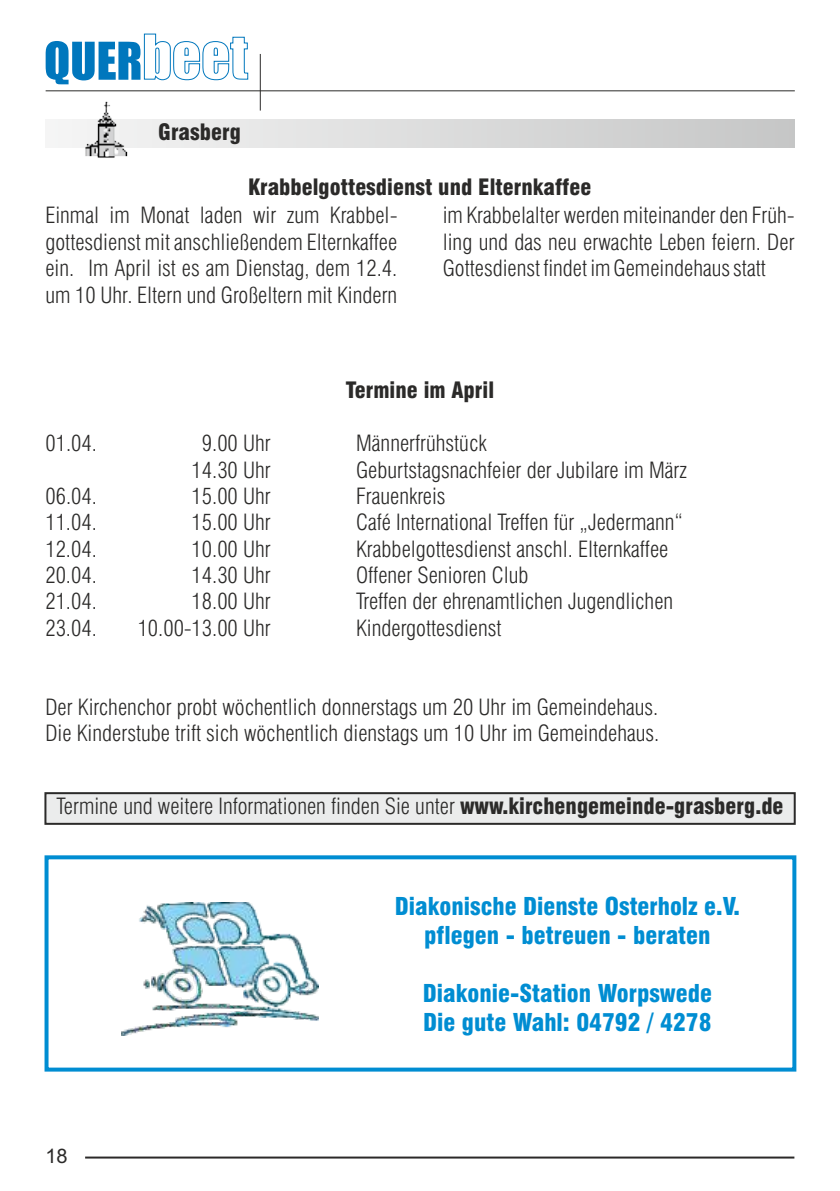
<style>
.page{position:relative;width:840px;height:1191px;background:#fff}
.page>*{position:absolute;margin:0;border:0;box-sizing:border-box;transform-origin:0 0}
.t1{font:900 condensed 24px/28.8px "Swiss 721 BT";color:#008dd2;text-align:center}
.t2{font:300 condensed 22px/26.4px "Swiss 721 BT";color:#2b2a29;text-align:justify}
.t3{font:900 condensed 22px "Swiss 721 BT";color:#2b2a29}
.t4{font:20px "Arial";color:#2b2a29}
.s1{font-weight:900}
</style>
<div class="page">
<div style="left:45px;top:119px;width:749px;height:28px;background:linear-gradient(to right,#f5f5f5,#c5c6c6)"></div>
<img style="left:83px;top:101px;width:48px;height:57px">
<div style="left:45px;top:793px;width:749px;height:31px;background:#ebecec"></div>
<div style="left:44px;top:792px;width:751px;height:33px;border:2px solid #2b2a29"></div>
<div style="left:44px;top:855px;width:751px;height:216px;border:4px solid #008dd2"></div>
<img style="left:121px;top:902px;width:197px;height:133px">
<hr style="left:85px;top:1156px;width:709px;height:2px;background:#2b2a29">
<hr style="left:46px;top:90px;width:748px;height:1px;background:#2b2a29">
<hr style="left:260px;top:54px;width:1px;height:57px;background:#2b2a29">
<svg style="left:46px;top:33px;width:202px;height:51px"></svg>
<p class="t3" style="left:158px;top:124px;width:84px">Grasberg</p>
<p class="t3" style="left:248px;top:178px;width:344px">Krabbelgottesdienst und Elternkaffee</p>
<p class="t2" style="left:45px;top:204px;width:353px">Einmal im Monat laden wir zum Krabbel&shy;gottesdienst mit anschließendem Elternkaffee ein. Im April ist es am Dienstag, dem 12.4. um 10 Uhr. Eltern und Großeltern mit Kindern</p>
<p class="t2" style="left:442px;top:204px;width:353px">im Krabbelalter werden miteinander den Früh&shy;ling und das neu erwachte Leben feiern. Der Gottesdienst findet im Gemeindehaus statt</p>
<p class="t3" style="left:345px;top:381px;width:150px">Termine im April</p>
<p class="t2" style="left:45px;top:432px;width:53px">01.04.</p>
<p class="t2" style="left:202px;top:432px;width:70px">9.00 Uhr</p>
<p class="t2" style="left:356px;top:432px;width:132px">Männerfrühstück</p>
<p class="t2" style="left:191px;top:458px;width:81px">14.30 Uhr</p>
<p class="t2" style="left:356px;top:458px;width:332px">Geburtstagsnachfeier der Jubilare im März</p>
<p class="t2" style="left:45px;top:485px;width:53px">06.04.</p>
<p class="t2" style="left:191px;top:485px;width:81px">15.00 Uhr</p>
<p class="t2" style="left:356px;top:485px;width:91px">Frauenkreis</p>
<p class="t2" style="left:45px;top:511px;width:53px">11.04.</p>
<p class="t2" style="left:191px;top:511px;width:81px">15.00 Uhr</p>
<p class="t2" style="left:356px;top:511px;width:328px">Café International Treffen für „Jedermann“</p>
<p class="t2" style="left:45px;top:538px;width:53px">12.04.</p>
<p class="t2" style="left:191px;top:538px;width:81px">10.00 Uhr</p>
<p class="t2" style="left:356px;top:538px;width:313px">Krabbelgottesdienst anschl. Elternkaffee</p>
<p class="t2" style="left:45px;top:564px;width:53px">20.04.</p>
<p class="t2" style="left:191px;top:564px;width:81px">14.30 Uhr</p>
<p class="t2" style="left:356px;top:564px;width:174px">Offener Senioren Club</p>
<p class="t2" style="left:45px;top:590px;width:53px">21.04.</p>
<p class="t2" style="left:191px;top:590px;width:81px">18.00 Uhr</p>
<p class="t2" style="left:356px;top:590px;width:318px">Treffen der ehrenamtlichen Jugendlichen</p>
<p class="t2" style="left:45px;top:617px;width:53px">23.04.</p>
<p class="t2" style="left:138px;top:617px;width:134px">10.00-13.00 Uhr</p>
<p class="t2" style="left:356px;top:617px;width:147px">Kindergottesdienst</p>
<p class="t2" style="left:45px;top:696px;width:615px">Der Kirchenchor probt wöchentlich donnerstags um 20 Uhr im Gemeindehaus.<br>Die Kinderstube trift sich wöchentlich dienstags um 10 Uhr im Gemeindehaus.</p>
<p class="t2" style="left:56px;top:794px;width:728px">Termine und weitere Informationen finden Sie unter <span class="s1">www.kirchengemeinde-grasberg.de</span></p>
<p class="t4" style="left:45px;top:1148px;width:24px">18</p>
<p class="t1" style="left:394px;top:895px;width:346px">Diakonische Dienste Osterholz e.V. pflegen - betreuen - beraten</p>
<p class="t1" style="left:422px;top:981px;width:290px;text-align:left">Diakonie-Station Worpswede<br>Die gute Wahl: 04792 / 4278</p>
</div>
